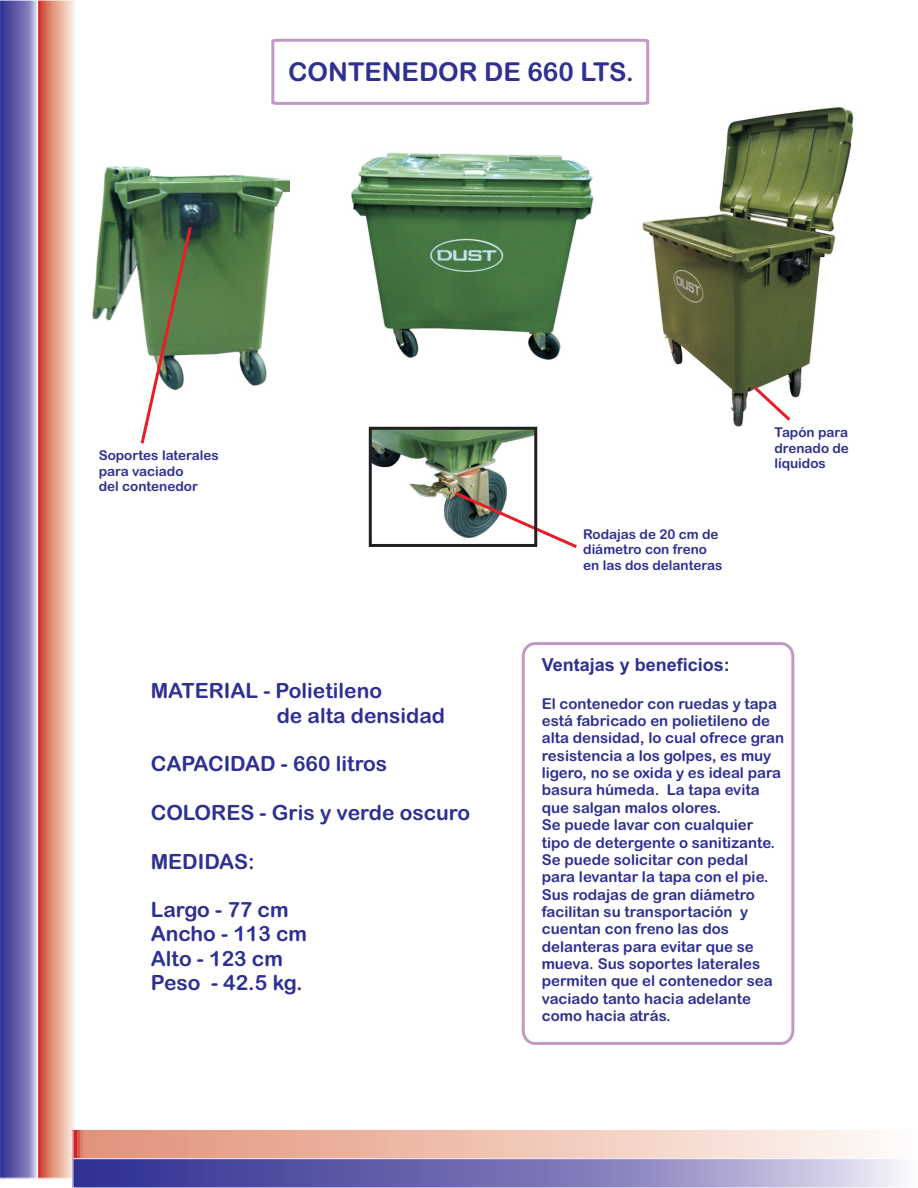
<style>
.page{position:relative;width:918px;height:1188px;background:#fff}
.page>*{position:absolute;margin:0;border:0;box-sizing:border-box;transform-origin:0 0}
.t1{font:26.1px "Arial Rounded MT Bold";color:#2e3092}
.t2{font:21px/24.3px "Arial Rounded MT Bold";color:#2e3092}
.t3{font:700 18px "Arial";color:#2e3092}
.t4{font:15px/17.4px "Arial Rounded MT Bold";color:#2e3092}
.t5{font:13.5px/15.6px "Arial Rounded MT Bold";color:#2e3092}
</style>
<div class="page">
<img style="left:92px;top:166px;width:198px;height:220px">
<img style="left:642px;top:107px;width:212px;height:320px">
<img style="left:373px;top:431px;width:160px;height:99px">
<svg style="left:39px;top:2px;width:35px;height:1174px;background:#e39281"></svg>
<div style="left:37px;top:0;width:39px;height:1178px;border:1px solid #fff"></div>
<div style="left:73px;top:1129px;width:844px;height:30px;background:linear-gradient(to right,#e18c72,#fefbf7)"></div>
<div style="left:73px;top:1129px;width:844px;height:30px;border:1px solid #fff"></div>
<svg style="left:2px;top:2px;width:34px;height:1174px;background:#6d6ab0"></svg>
<div style="left:0;top:0;width:38px;height:1178px;border:1px solid #fff"></div>
<svg style="left:75px;top:1161px;width:826px;height:25px;background:#7b78b8"></svg>
<div style="left:73px;top:1159px;width:844px;height:29px;border:1px solid #fff"></div>
<svg style="left:751px;top:384px;width:43px;height:40px"></svg>
<svg style="left:139px;top:224px;width:55px;height:220px"></svg>
<svg style="left:452px;top:489px;width:125px;height:59px"></svg>
<div style="left:522px;top:642px;width:272px;height:403px;border:3px solid #c398c4;border-radius:12px"></div>
<svg style="left:271px;top:38px;width:379px;height:67px"></svg>
<div style="left:369px;top:427px;width:168px;height:120px;border:3px solid #231f20"></div>
<img style="left:351px;top:152px;width:243px;height:208px">
<h1 class="t1" style="left:288px;top:62px;width:347px">CONTENEDOR DE 660 LTS.</h1>
<p class="t5" style="left:99px;top:449px;width:122px">Soportes laterales para vaciado<br>del contenedor</p>
<p class="t5" style="left:583px;top:527px;width:141px">Rodajas de 20 cm de diámetro con freno en las dos delanteras</p>
<p class="t5" style="left:774px;top:426px;width:76px;text-align:justify">Tapón para drenado de líquidos</p>
<h2 class="t2" style="left:277px;top:681px;width:170px;text-indent:-126px">MATERIAL - Polietileno<br>de alta densidad</h2>
<h2 class="t2" style="left:151px;top:754px;width:238px">CAPACIDAD - 660 litros</h2>
<h2 class="t2" style="left:151px;top:802px;width:321px">COLORES - Gris y verde oscuro</h2>
<h2 class="t2" style="left:151px;top:851px;width:106px">MEDIDAS:</h2>
<h2 class="t2" style="left:151px;top:900px;width:158px">Largo - 77 cm<br>Ancho - 113 cm<br>Alto - 123 cm<br>Peso - 42.5 kg.</h2>
<p class="t3" style="left:542px;top:657px;width:190px">Ventajas y beneficios:</p>
<p class="t4" style="left:542px;top:696px;width:244px">El contenedor con ruedas y tapa está fabricado en polietileno de alta densidad, lo cual ofrece gran resistencia a los golpes, es muy ligero, no se oxida y es ideal para basura húmeda. La tapa evita que salgan malos olores.<br>Se puede lavar con cualquier tipo de detergente o sanitizante.<br>Se puede solicitar con pedal para levantar la tapa con el pie.<br>Sus rodajas de gran diámetro facilitan su transportación y cuentan con freno las dos delanteras para evitar que se mueva. Sus soportes laterales permiten que el contenedor sea vaciado tanto hacia adelante como hacia atrás.</p>
</div>
